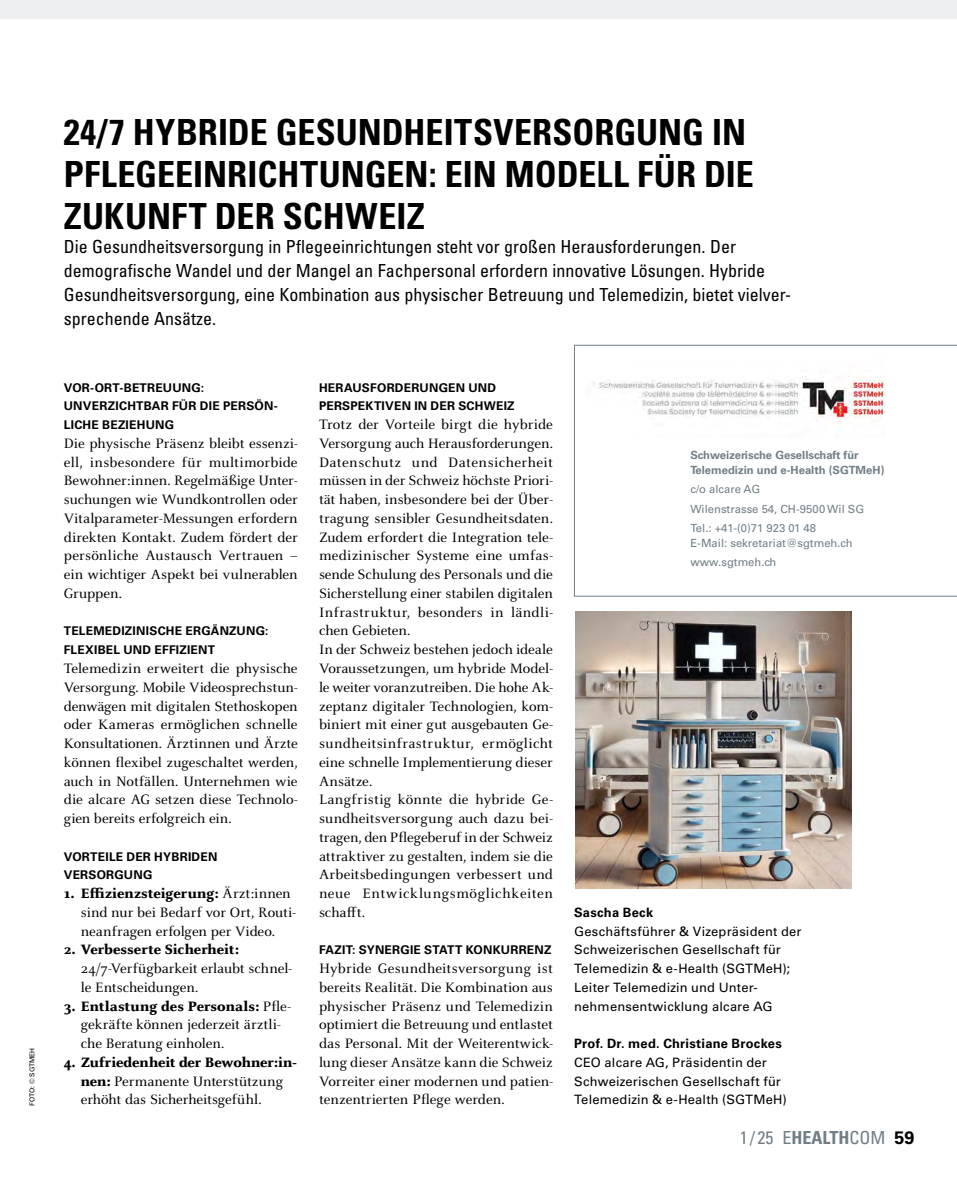
<style>
.page{position:relative;width:957px;height:1191px;background:#fff}
.page>*{position:absolute;margin:0;border:0;box-sizing:border-box;transform-origin:0 0}
.t1{font:700 condensed 36px/42px "Univers LT Std";color:#000}
.t2{font:condensed 18px/24px "Univers LT Std";color:#000}
.t3{font:condensed 18px "Univers LT Std";color:#717e86}
.t4{font:15px/18.8px "Celeste OT";color:#000}
.t5{font:800 15px "Celeste OT";letter-spacing:-.005em;color:#000}
.t6{font:12.9px/18.8px "Univers LT Std";letter-spacing:.015em;color:#000}
.t7{font:700 12.9px "Univers LT Std";letter-spacing:.02em;color:#000}
.t8{font:700 12px/18.8px "Univers LT Std";letter-spacing:.02em;color:#000}
.t9{font:11.25px/19.2px "Univers LT Std";color:#717e86}
.t10{font:700 11.25px/15px "Univers LT Std";color:#717e86}
.t11{font:6.75px "Univers LT Std";color:#000}
.s1{font-weight:800}
.s2{font-weight:700}
.s3{font-weight:700;font-stretch:normal;color:#000}
</style>
<div class="page">
<div style="left:0;top:0;width:957px;height:19px;background:#edeff0"></div>
<svg style="left:574px;top:345px;width:383px;height:251px"></svg>
<img style="left:575px;top:611px;width:277px;height:277px">
<p class="t11" style="left:28px;top:1105px;width:60px;rotate:-90deg">FOTO: © SGTMEH</p>
<h1 class="t1" style="left:64px;top:111px;width:691px">24/7 HYBRIDE GESUNDHEITSVERSORGUNG IN<br>PFLEGEEINRICHTUNGEN: EIN MODELL FÜR DIE<br>ZUKUNFT DER SCHWEIZ</h1>
<p class="t2" style="left:64px;top:234px;width:729px">Die Gesundheitsversorgung in Pflegeeinrichtungen steht vor großen Herausforderungen. Der demografische Wandel und der Mangel an Fachpersonal erfordern innovative Lösungen. Hybride Gesundheitsversorgung, eine Kombination aus physischer Betreuung und Telemedizin, bietet vielver&shy;sprechende Ansätze.</p>
<p class="t8" style="left:64px;top:378px;width:215px">VOR-ORT-BETREUUNG:<br>UNVERZICHTBAR FÜR DIE PERSÖN-<br>LICHE BEZIEHUNG</p>
<p class="t4" style="left:64px;top:434px;width:235px;text-align:justify">Die physische Präsenz bleibt essenzi&shy;ell, insbesondere für multimorbide Bewohner:innen. Regelmäßige Unter&shy;suchungen wie Wundkontrollen oder Vitalparameter-Messungen erfordern direkten Kontakt. Zudem fördert der persönliche Austausch Vertrauen – ein wichtiger Aspekt bei vulnerablen Gruppen.</p>
<p class="t8" style="left:64px;top:622px;width:206px">TELEMEDIZINISCHE ERGÄNZUNG:<br>FLEXIBEL UND EFFIZIENT</p>
<p class="t4" style="left:64px;top:659px;width:235px;text-align:justify">Telemedizin erweitert die physische Versorgung. Mobile Videosprechstun&shy;denwägen mit digitalen Stethoskopen oder Kameras ermöglichen schnelle Konsultationen. Ärztinnen und Ärzte können flexibel zugeschaltet werden, auch in Notfällen. Unternehmen wie die alcare AG setzen diese Technolo&shy;gien bereits erfolgreich ein.</p>
<p class="t8" style="left:64px;top:847px;width:155px">VORTEILE DER HYBRIDEN<br>VERSORGUNG</p>
<p class="t4" style="left:81px;top:884px;width:217px;text-indent:-17px"><span class="s1">1. Effizienzsteigerung:</span> Ärzt:innen sind nur bei Bedarf vor Ort, Routi&shy;neanfragen erfolgen per Video.</p>
<p class="t5" style="left:64px;top:941px;width:177px">2. Verbesserte Sicherheit:</p>
<p class="t4" style="left:81px;top:959px;width:213px">24/7-Verfügbarkeit erlaubt schnel&shy;le Entscheidungen.</p>
<p class="t4" style="left:81px;top:996px;width:212px;text-indent:-17px"><span class="s1">3. Entlastung des Personals:</span> Pfle&shy;gekräfte können jederzeit ärztli&shy;che Beratung einholen.</p>
<p class="t4" style="left:81px;top:1052px;width:217px;text-indent:-17px"><span class="s1">4. Zufriedenheit der Bewohner:in&shy;nen:</span> Permanente Unterstützung erhöht das Sicherheitsgefühl.</p>
<p class="t8" style="left:319px;top:378px;width:197px">HERAUSFORDERUNGEN UND<br>PERSPEKTIVEN IN DER SCHWEIZ</p>
<p class="t4" style="left:319px;top:415px;width:235px">Trotz der Vorteile birgt die hybride Versorgung auch Herausforderungen.<br>Datenschutz und Datensicherheit müssen in der Schweiz höchste Priori&shy;tät haben, insbesondere bei der Über&shy;tragung sensibler Gesundheitsdaten.<br>Zudem erfordert die Integration tele&shy;medizinischer Systeme eine umfas&shy;sende Schulung des Personals und die Sicherstellung einer stabilen digitalen Infrastruktur, besonders in ländli&shy;chen Gebieten.<br>In der Schweiz bestehen jedoch ideale Voraussetzungen, um hybride Model&shy;le weiter voranzutreiben. Die hohe Ak&shy;zeptanz digitaler Technologien, kom&shy;biniert mit einer gut ausgebauten Ge&shy;sundheitsinfrastruktur, ermöglicht eine schnelle Implementierung dieser Ansätze.<br>Langfristig könnte die hybride Ge&shy;sundheitsversorgung auch dazu bei&shy;tragen, den Pflegeberuf in der Schweiz attraktiver zu gestalten, indem sie die Arbeitsbedingungen verbessert und neue Entwicklungsmöglichkeiten schafft.</p>
<p class="t8" style="left:319px;top:940px;width:234px">FAZIT: SYNERGIE STATT KONKURRENZ</p>
<p class="t4" style="left:319px;top:959px;width:235px;text-align:justify">Hybride Gesundheitsversorgung ist bereits Realität. Die Kombination aus physischer Präsenz und Telemedizin optimiert die Betreuung und entlastet das Personal. Mit der Weiterentwick&shy;lung dieser Ansätze kann die Schweiz Vorreiter einer modernen und patien&shy;tenzentrierten Pflege werden.</p>
<p class="t10" style="left:690px;top:448px;width:195px">Schweizerische Gesellschaft für<br>Telemedizin und e-Health (SGTMeH)</p>
<p class="t9" style="left:690px;top:480px;width:175px">c/o alcare AG<br>Wilenstrasse 54, CH-9500 Wil SG<br>Tel.: +41-(0)71 923 01 48</p>
<p class="t9" style="left:690px;top:533px;width:164px">E-Mail: sekretariat@sgtmeh.ch www.sgtmeh.ch</p>
<p class="t7" style="left:574px;top:904px;width:80px">Sascha Beck</p>
<p class="t6" style="left:574px;top:921px;width:229px">Geschäftsführer &amp; Vizepräsident der Schweizerischen Gesellschaft für Telemedizin &amp; e-Health (SGTMeH); Leiter Telemedizin und Unter&shy;nehmensentwicklung alcare AG</p>
<p class="t7" style="left:574px;top:1036px;width:209px">Prof. Dr. med. Christiane Brockes</p>
<p class="t6" style="left:574px;top:1053px;width:214px">CEO alcare AG, Präsidentin der<br>Schweizerischen Gesellschaft für<br>Telemedizin &amp; e-Health (SGTMeH)</p>
<p class="t3" style="left:740px;top:1126px;width:176px">1 / 25 E<span class="s2">HEALTH</span>COM <span class="s3">59</span></p>
</div>
